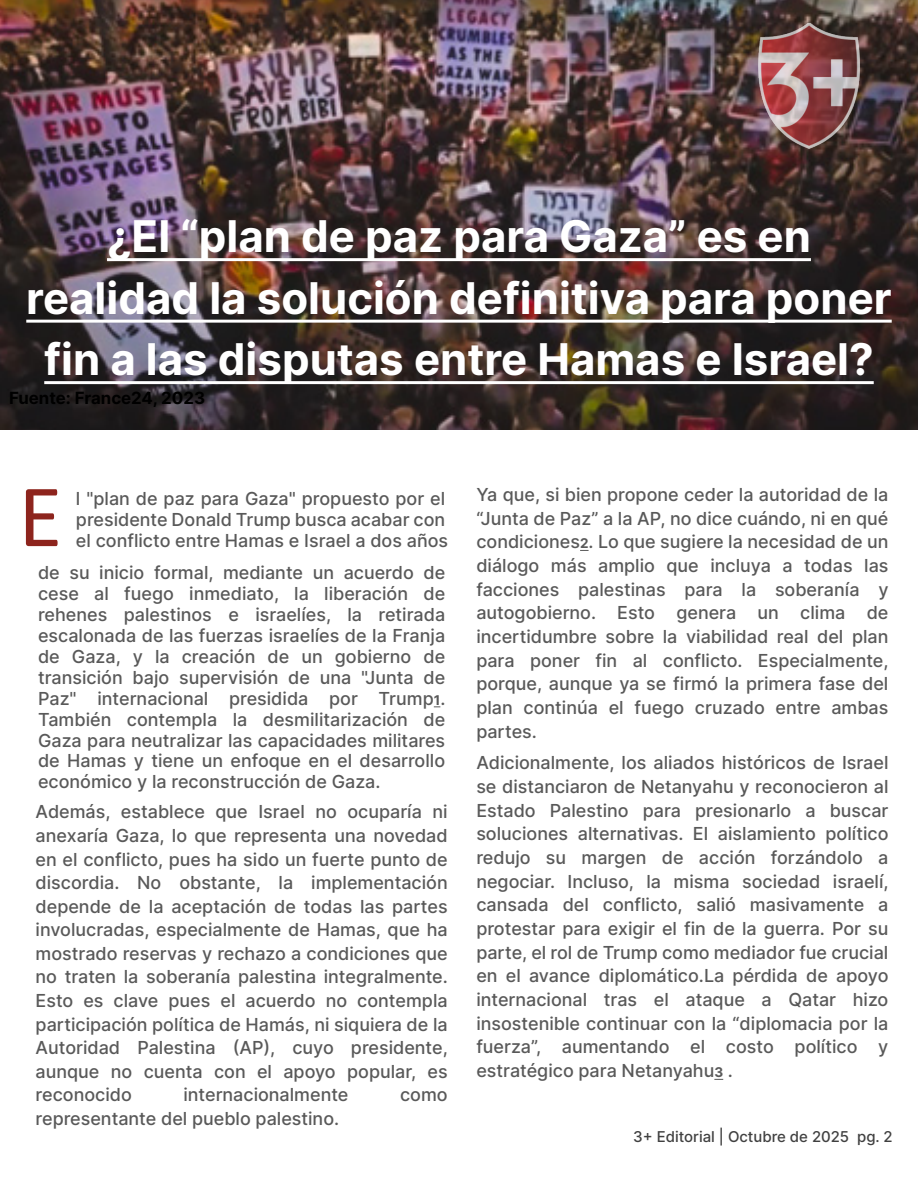
<style>
.page{position:relative;width:918px;height:1188px;background:#fff}
.page>*{position:absolute;margin:0;border:0;box-sizing:border-box;transform-origin:0 0}
.t1{font:90px "Calibri";color:#8d241d}
.t2{font:700 43.8px/61.5px "Inter";color:#fff;text-align:center}
.t3{font:500 18px/23.7px "Inter";color:#595959;text-align:justify}
.t4{font:700 16.8px "Inter";color:#000}
.t5{font:500 15px "Inter";color:#404040}
.s1{font-weight:700;font-size:13.5px}
</style>
<div class="page">
<img style="left:0;top:0;width:918px;height:429px">
<hr style="left:107px;top:258px;width:704px;height:3px;background:#fff">
<hr style="left:26px;top:320px;width:866px;height:3px;background:#fff">
<hr style="left:44px;top:381px;width:830px;height:3px;background:#fff">
<img style="left:759px;top:23px;width:111px;height:126px">
<h2 class="t2" style="left:26px;top:204px;width:867px">¿El “plan de paz para Gaza” es en realidad la solución definitiva para poner fin a las disputas entre Hamas e Israel?</h2>
<p class="t4" style="left:9px;top:385px;width:198px">Fuente: France24, 2023</p>
<h1 class="t1" style="left:18px;top:454px;width:45px">E</h1>
<p class="t3" style="left:76px;top:488px;width:374px;line-height:21px;text-align:left">l "plan de paz para Gaza" propuesto por el presidente Donald Trump busca acabar con el conflicto entre Hamas e Israel a dos años</p>
<p class="t3" style="left:476px;top:482px;width:414px">Ya que, si bien propone ceder la autoridad de la “Junta de Paz” a la AP, no dice cuándo, ni en qué condiciones<span class="s1">2</span>. Lo que sugiere la necesidad de un diálogo más amplio que incluya a todas las facciones palestinas para la soberanía y autogobierno. Esto genera un clima de incertidumbre sobre la viabilidad real del plan para poner fin al conflicto. Especialmente, porque, aunque ya se firmó la primera fase del plan continúa el fuego cruzado entre ambas partes.</p>
<p class="t3" style="left:38px;top:562px;width:409px;line-height:21px">de su inicio formal, mediante un acuerdo de cese al fuego inmediato, la liberación de rehenes palestinos e israelíes, la retirada escalonada de las fuerzas israelíes de la Franja de Gaza, y la creación de un gobierno de transición bajo supervisión de una "Junta de Paz" internacional presidida por Trump<span class="s1">1</span>.<br>También contempla la desmilitarización de Gaza para neutralizar las capacidades militares de Hamas y tiene un enfoque en el desarrollo económico y la reconstrucción de Gaza.</p>
<p class="t3" style="left:476px;top:750px;width:414px">Adicionalmente, los aliados históricos de Israel se distanciaron de Netanyahu y reconocieron al Estado Palestino para presionarlo a buscar soluciones alternativas. El aislamiento político redujo su margen de acción forzándolo a negociar. Incluso, la misma sociedad israelí, cansada del conflicto, salió masivamente a protestar para exigir el fin de la guerra. Por su parte, el rol de Trump como mediador fue crucial en el avance diplomático.La pérdida de apoyo internacional tras el ataque a Qatar hizo insostenible continuar con la “diplomacia por la fuerza”, aumentando el costo político y estratégico para Netanyahu<span class="s1">3</span> .</p>
<p class="t3" style="left:36px;top:800px;width:414px">Además, establece que Israel no ocuparía ni anexaría Gaza, lo que representa una novedad en el conflicto, pues ha sido un fuerte punto de discordia. No obstante, la implementación depende de la aceptación de todas las partes involucradas, especialmente de Hamas, que ha mostrado reservas y rechazo a condiciones que no traten la soberanía palestina integralmente.<br>Esto es clave pues el acuerdo no contempla participación política de Hamás, ni siquiera de la Autoridad Palestina (AP), cuyo presidente, aunque no cuenta con el apoyo popular, es reconocido</p>
<p class="t3" style="left:183px;top:1082px;width:167px">internacionalmente</p>
<p class="t3" style="left:400px;top:1082px;width:49px">como</p>
<p class="t3" style="left:36px;top:1106px;width:305px">representante del pueblo palestino.</p>
<p class="t5" style="left:633px;top:1126px;width:261px">3+ Editorial | Octubre de 2025 pg. 2</p>
</div>
